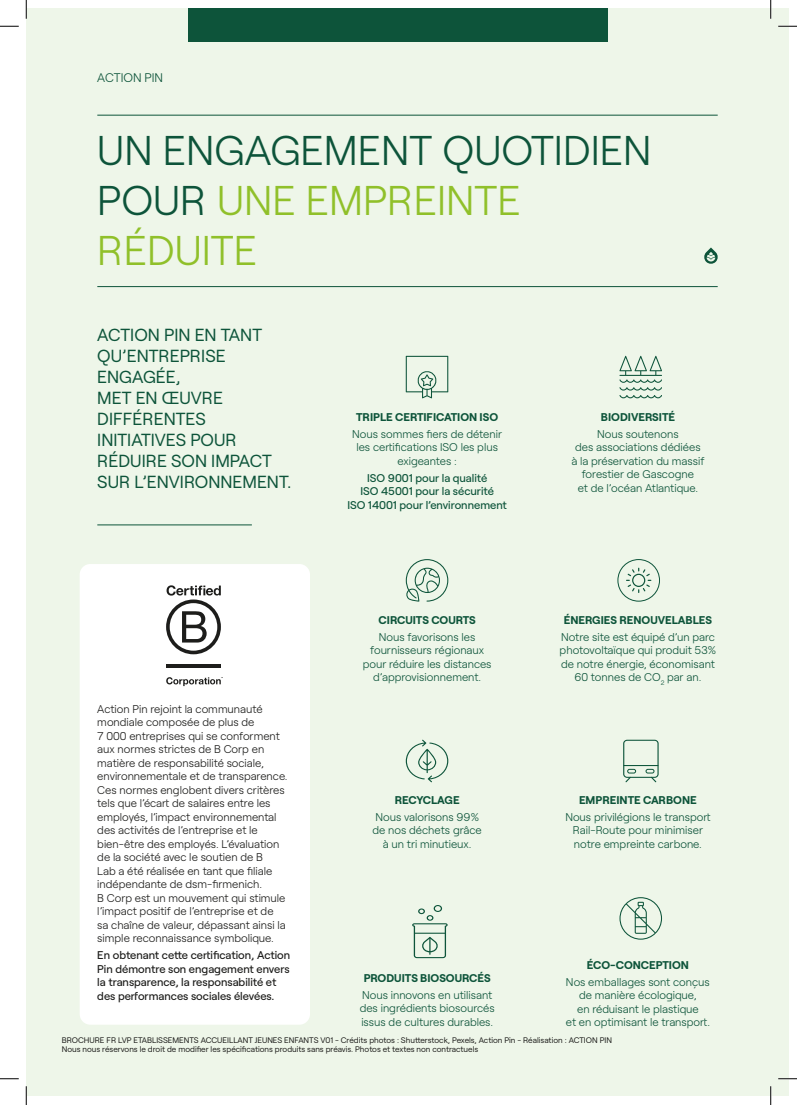
<style>
.page{position:relative;width:797px;height:1105px;background:#fff}
.page>*{position:absolute;margin:0;border:0;box-sizing:border-box;transform-origin:0 0}
.TXT{font:300 41.5px/49.9px "Roobert";color:#0d543a}
.TXT-2{font:17.5px/21px "Roobert";color:#0d543a}
.TXT-3{font:300 12.5px "Roobert";color:#0d543a}
.TXT-4{font:300 11.25px/13.5px "Roobert";color:#0d543a;text-align:center}
.TXT-5{font:300 11.25px/13.5px "Roobert";color:#1d1d1b}
.TXT-6{font:500 11.25px/13.5px "Roobert";color:#1d1d1b}
.TXT-7{font:700 11.25px "Roobert";color:#0d543a}
.TXT-8{font:500 11.25px/13.5px "Roobert";color:#0d543a;text-align:center}
.Conditionnement{font:8.12px "Roobert";color:#1d1d1b}
.s1{color:#90c02a}
</style>
<div class="page">
<div style="left:26px;top:9px;width:762px;height:1087px;background:#eef6e9"></div>
<svg style="left:704px;top:247px;width:14px;height:17px"></svg>
<hr style="left:97px;top:286px;width:620px;height:1px;background:#0d543a">
<hr style="left:97px;top:525px;width:155px;height:1px;background:#0d543a">
<hr style="left:97px;top:115px;width:620px;height:1px;background:#0d543a">
<div style="left:189px;top:9px;width:419px;height:33px;background:#0d543a"></div>
<svg style="left:406px;top:356px;width:42px;height:42px"></svg>
<svg style="left:406px;top:559px;width:42px;height:43px"></svg>
<svg style="left:619px;top:356px;width:43px;height:42px"></svg>
<svg style="left:406px;top:740px;width:42px;height:42px"></svg>
<svg style="left:619px;top:897px;width:43px;height:43px"></svg>
<svg style="left:623px;top:740px;width:35px;height:42px"></svg>
<svg style="left:626px;top:568px;width:25px;height:25px"></svg>
<div style="left:617px;top:559px;width:43px;height:43px;border:1px solid #0d543a;border-radius:50%"></div>
<svg style="left:412px;top:905px;width:35px;height:53px"></svg>
<div style="left:80px;top:564px;width:230px;height:461px;background:#fff;border-radius:11px"></div>
<svg style="left:166px;top:585px;width:55px;height:69px"></svg>
<hr style="left:166px;top:664px;width:55px;height:3px;background:#1d1d1b">
<svg style="left:166px;top:677px;width:57px;height:9px"></svg>
<svg style="left:0;top:25px;width:19px;height:2px"></svg>
<svg style="left:778px;top:25px;width:19px;height:2px"></svg>
<svg style="left:0;top:1078px;width:19px;height:1px"></svg>
<svg style="left:778px;top:1078px;width:19px;height:1px"></svg>
<svg style="left:25px;top:0;width:2px;height:19px"></svg>
<svg style="left:25px;top:1086px;width:2px;height:19px"></svg>
<svg style="left:770px;top:0;width:1px;height:19px"></svg>
<svg style="left:770px;top:1086px;width:1px;height:19px"></svg>
<p class="TXT-3" style="left:97px;top:69px;width:67px">ACTION PIN</p>
<p class="TXT" style="left:97px;top:123px;width:555px">UN ENGAGEMENT QUOTIDIEN<br>POUR <span class="s1">UNE EMPREINTE<br>RÉDUITE</span></p>
<p class="TXT-2" style="left:97px;top:323px;width:196px">ACTION PIN EN TANT<br>QU’ENTREPRISE<br>ENGAGÉE,<br>MET EN ŒUVRE<br>DIFFÉRENTES<br>INITIATIVES POUR<br>RÉDUIRE SON IMPACT<br>SUR L’ENVIRONNEMENT.</p>
<p class="TXT-7" style="left:356px;top:408px;width:143px">TRIPLE CERTIFICATION ISO</p>
<p class="TXT-4" style="left:352px;top:426px;width:151px">Nous sommes fiers de détenir les certifications ISO les plus exigeantes :</p>
<p class="TXT-8" style="left:347px;top:470px;width:161px">ISO 9001 pour la qualité<br>ISO 45001 pour la sécurité<br>ISO 14001 pour l’environnement</p>
<p class="TXT-7" style="left:378px;top:611px;width:99px">CIRCUITS COURTS</p>
<p class="TXT-4" style="left:363px;top:629px;width:130px">Nous favorisons les fournisseurs régionaux pour réduire les distances d’approvisionnement.</p>
<p class="TXT-7" style="left:601px;top:408px;width:75px">BIODIVERSITÉ</p>
<p class="TXT-4" style="left:571px;top:426px;width:134px">Nous soutenons<br>des associations dédiées à la préservation du massif forestier de Gascogne<br>et de l’océan Atlantique.</p>
<p class="TXT-7" style="left:564px;top:611px;width:150px">ÉNERGIES RENOUVELABLES</p>
<p class="TXT-4" style="left:559px;top:629px;width:158px">Notre site est équipé d’un parc photovoltaïque qui produit 53% de notre énergie, économisant<br>60 tonnes de CO<sub>2</sub> par an.</p>
<p class="TXT-5" style="left:97px;top:701px;width:192px">Action Pin rejoint la communauté mondiale composée de plus de<br>7 000 entreprises qui se conforment aux normes strictes de B Corp en matière de responsabilité sociale, environnementale et de transparence.<br>Ces normes englobent divers critères tels que l’écart de salaires entre les employés, l’impact environnemental des activités de l’entreprise et le bien-être des employés. L’évaluation de la société avec le soutien de B<br>Lab a été réalisée en tant que filiale indépendante de dsm-firmenich.<br>B Corp est un mouvement qui stimule l’impact positif de l’entreprise et de sa chaîne de valeur, dépassant ainsi la simple reconnaissance symbolique.</p>
<p class="TXT-6" style="left:97px;top:948px;width:194px">En obtenant cette certification, Action Pin démontre son engagement envers la transparence, la responsabilité et des performances sociales élevées.</p>
<p class="Conditionnement" style="left:62px;top:1034px;width:551px">BROCHURE FR LVP ETABLISSEMENTS ACCUEILLANT JEUNES ENFANTS V01 - Crédits photos : Shutterstock, Pexels, Action Pin - Réalisation : ACTION PIN</p>
<p class="Conditionnement" style="left:62px;top:1043px;width:418px">Nous nous réservons le droit de modifier les spécifications produits sans préavis. Photos et textes non contractuels</p>
<p class="TXT-7" style="left:395px;top:791px;width:66px">RECYCLAGE</p>
<p class="TXT-4" style="left:372px;top:809px;width:111px">Nous valorisons 99% de nos déchets grâce à un tri minutieux.</p>
<p class="TXT-7" style="left:579px;top:791px;width:119px">EMPREINTE CARBONE</p>
<p class="TXT-4" style="left:565px;top:809px;width:147px">Nous privilégions le transport<br>Rail-Route pour minimiser notre empreinte carbone.</p>
<p class="TXT-7" style="left:587px;top:956px;width:104px">ÉCO-CONCEPTION</p>
<p class="TXT-4" style="left:566px;top:974px;width:146px">Nos emballages sont conçus de manière écologique,<br>en réduisant le plastique<br>et en optimisant le transport.</p>
<p class="TXT-7" style="left:364px;top:969px;width:128px">PRODUITS BIOSOURCÉS</p>
<p class="TXT-4" style="left:360px;top:987px;width:136px;text-align:left">Nous innovons en utilisant des ingrédients biosourcés issus de cultures durables.</p>
</div>
